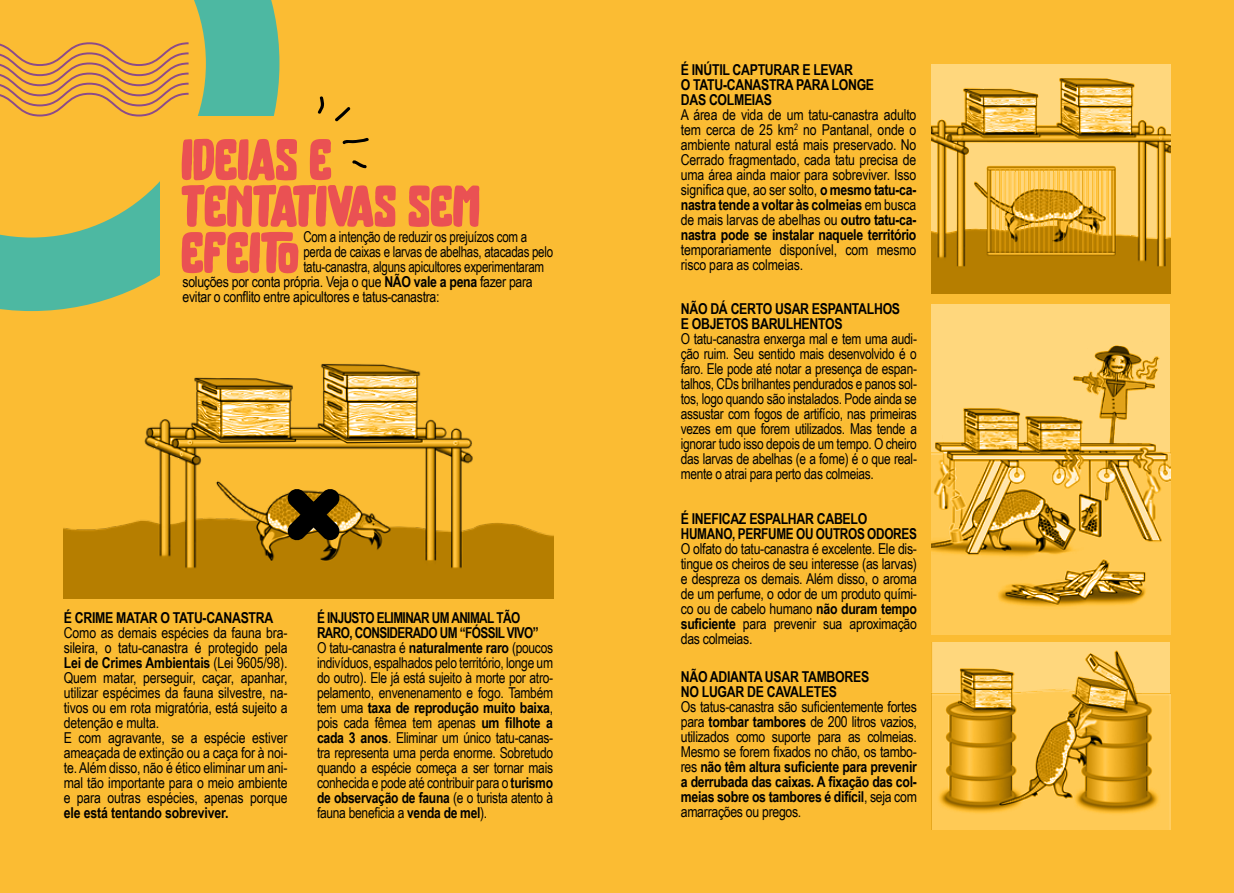
<style>
.page{position:relative;width:1234px;height:893px;background:#fff}
.page>*{position:absolute;margin:0;border:0;box-sizing:border-box;transform-origin:0 0}
.t1{font:700 58.5px/46.5px "BROTHER";color:#ea5153}
.t2{font:15px/15px "Arial Narrow";letter-spacing:-.02em;color:#000;text-align:justify}
.t3{font:700 15px/15px "Arial Narrow";letter-spacing:-.02em;color:#000}
.t4{font:15px "Arial Narrow";letter-spacing:-.02em;color:#000;scale:.94 1}
.s1{font-weight:700}
</style>
<div class="page">
<div style="left:0;top:0;width:1233px;height:893px;background:#fbbc33"></div>
<img style="left:931px;top:642px;width:238px;height:187px">
<svg style="left:0;top:0;width:279px;height:311px"></svg>
<div style="left:160px;top:117px;width:387px;height:176px;background:#fbbc33"></div>
<img style="left:64px;top:363px;width:489px;height:235px">
<img style="left:931px;top:64px;width:238px;height:229px">
<img style="left:931px;top:304px;width:238px;height:331px">
<svg style="left:317px;top:96px;width:7px;height:18px"></svg>
<svg style="left:335px;top:107px;width:16px;height:15px"></svg>
<svg style="left:342px;top:138px;width:27px;height:7px"></svg>
<svg style="left:352px;top:160px;width:15px;height:8px"></svg>
<svg style="left:287px;top:488px;width:53px;height:53px;background:#3f2d05"></svg>
<h1 class="t1" style="left:182px;top:133px;width:300px">IDEIAS E<br>TENTATIVAS SEM<br>EFEITO</h1>
<p class="t4" style="left:303px;top:226px;width:240px">Com a intenção de reduzir os prejuízos com a</p>
<p class="t4" style="left:303px;top:241px;width:267px">perda de caixas e larvas de abelhas, atacadas pelo</p>
<p class="t4" style="left:303px;top:256px;width:257px">tatu-canastra, alguns apicultores experimentaram</p>
<p class="t2" style="left:182px;top:274px;width:352px">soluções por conta própria. Veja o que <span class="s1">NÃO vale a pena</span> fazer para</p>
<p class="t2" style="left:182px;top:289px;width:258px">evitar o conflito entre apicultores e tatus-canastra:</p>
<p class="t3" style="left:64px;top:610px;width:211px">É CRIME MATAR O TATU-CANASTRA</p>
<p class="t2" style="left:64px;top:625px;width:225px;text-align:left">Como as demais espécies da fauna bra&shy;sileira, o tatu-canastra é protegido pela <span class="s1">Lei de Crimes Ambientais</span> (Lei 9605/98).<br>Quem matar, perseguir, caçar, apanhar, utilizar espécimes da fauna silvestre, na&shy;tivos ou em rota migratória, está sujeito a detenção e multa.<br>E com agravante, se a espécie estiver ameaçada de extinção ou a caça for à noi&shy;te. Além disso, não é ético eliminar um ani&shy;mal tão importante para o meio ambiente e para outras espécies, apenas porque</p>
<p class="t3" style="left:64px;top:805px;width:166px">ele está tentando sobreviver.</p>
<p class="t2" style="left:317px;top:610px;width:237px;text-align:left"><span class="s1">É INJUSTO ELIMINAR UM ANIMAL TÃO RARO, CONSIDERADO UM “FÓSSIL VIVO”<br></span>O tatu-canastra é <span class="s1">naturalmente raro</span> (poucos indivíduos, espalhados pelo território, longe um do outro). Ele já está sujeito à morte por atro&shy;pelamento, envenenamento e fogo. Também tem uma <span class="s1">taxa de reprodução muito baixa</span>, pois cada fêmea tem apenas <span class="s1">um filhote a cada 3 anos</span>. Eliminar um único tatu-canas&shy;tra representa uma perda enorme. Sobretudo quando a espécie começa a ser tornar mais conhecida e pode até contribuir para o <span class="s1">turismo de observação de fauna</span> (e o turista atento à fauna beneficia a <span class="s1">venda de mel</span>).</p>
<p class="t3" style="left:680px;top:61px;width:195px">É INÚTIL CAPTURAR E LEVAR<br>O TATU-CANASTRA PARA LONGE<br>DAS COLMEIAS</p>
<p class="t2" style="left:680px;top:106px;width:237px">A área de vida de um tatu-canastra adulto tem cerca de 25 km<sup>2</sup> no Pantanal, onde o ambiente natural está mais preservado. No Cerrado fragmentado, cada tatu precisa de uma área ainda maior para sobreviver. Isso significa que, ao ser solto, <span class="s1">o mesmo tatu-ca&shy;nastra tende a voltar às colmeias</span> em busca de mais larvas de abelhas ou <span class="s1">outro tatu-ca&shy;nastra pode se instalar naquele território</span></p>
<p class="t2" style="left:680px;top:241px;width:237px">temporariamente disponível, com mesmo risco para as colmeias.</p>
<p class="t3" style="left:680px;top:300px;width:221px">NÃO DÁ CERTO USAR ESPANTALHOS<br>E OBJETOS BARULHENTOS</p>
<p class="t2" style="left:680px;top:330px;width:237px">O tatu-canastra enxerga mal e tem uma audi&shy;ção ruim. Seu sentido mais desenvolvido é o faro. Ele pode até notar a presença de espan&shy;talhos, CDs brilhantes pendurados e panos sol&shy;tos, logo quando são instalados. Pode ainda se assustar com fogos de artifício, nas primeiras vezes em que forem utilizados. Mas tende a ignorar tudo isso depois de um tempo. O cheiro das larvas de abelhas (e a fome) é o que real&shy;mente o atrai para perto das colmeias.</p>
<p class="t3" style="left:680px;top:510px;width:238px">É INEFICAZ ESPALHAR CABELO<br>HUMANO, PERFUME OU OUTROS ODORES</p>
<p class="t2" style="left:680px;top:540px;width:238px">O olfato do tatu-canastra é excelente. Ele dis&shy;tingue os cheiros de seu interesse (as larvas) e despreza os demais. Além disso, o aroma de um perfume, o odor de um produto quími&shy;co ou de cabelo humano <span class="s1">não duram tempo suficiente</span> para prevenir sua aproximação das colmeias.</p>
<p class="t3" style="left:680px;top:668px;width:190px">NÃO ADIANTA USAR TAMBORES<br>NO LUGAR DE CAVALETES</p>
<p class="t2" style="left:680px;top:698px;width:237px">Os tatus-canastra são suficientemente fortes para <span class="s1">tombar tambores</span> de 200 litros vazios, utilizados como suporte para as colmeias.<br>Mesmo se forem fixados no chão, os tambo&shy;res <span class="s1">não têm altura suficiente para prevenir a derrubada das caixas. A fixação das col&shy;meias sobre os tambores é difícil</span>, seja com amarrações ou pregos.</p>
</div>
